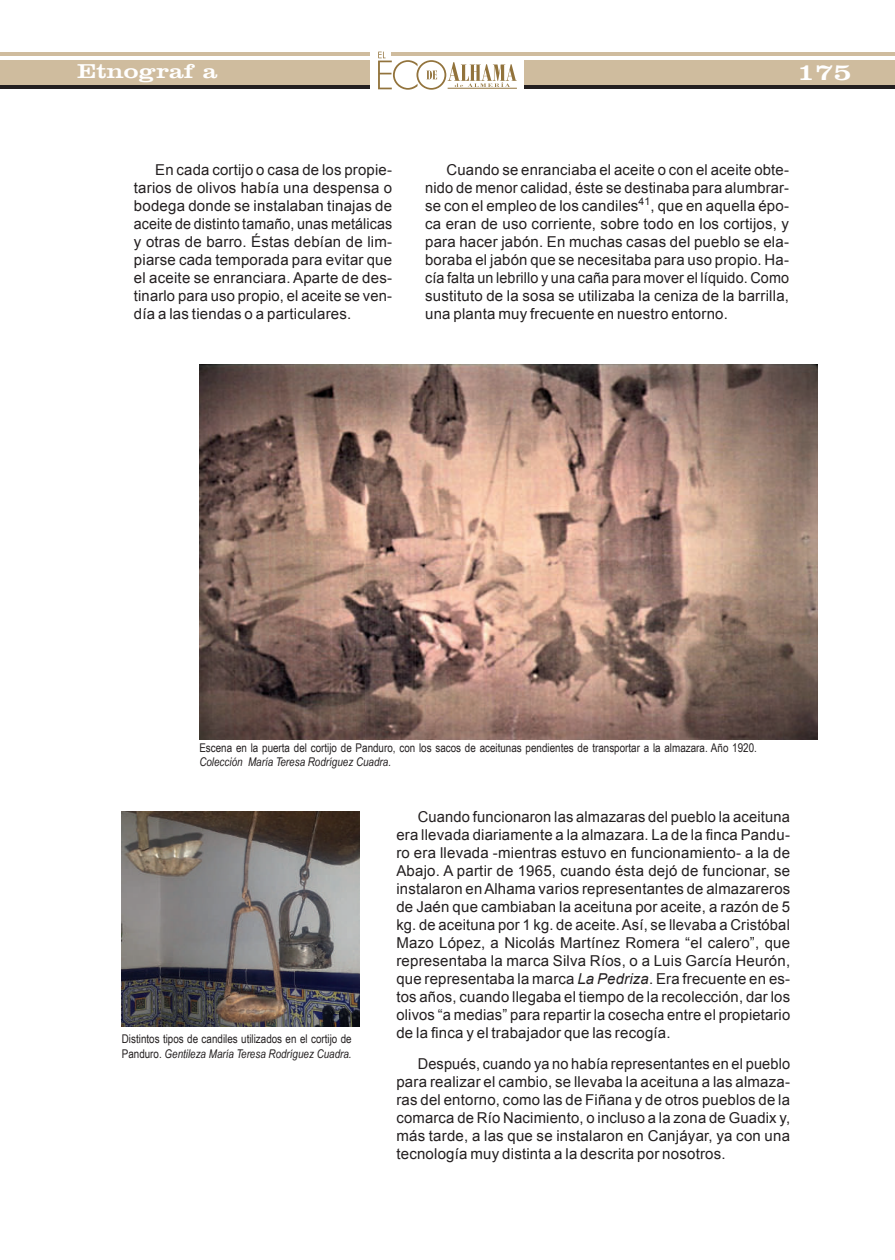
<style>
.page{position:relative;width:895px;height:1260px;background:#fff}
.page>*{position:absolute;margin:0;border:0;box-sizing:border-box;transform-origin:0 0}
.t1{font:24px "Clarendon";color:#fff;scale:1.25 1}
.t2{font:21px "Clarendon";color:#fff;scale:1.25 1}
.t3{font:15px/18px "Arial";letter-spacing:.015em;color:#231f20;text-align:justify}
.t4{font:12px/14.4px "Arial Narrow";color:#231f20}
.t5{font:italic 12px "Arial Narrow";color:#231f20}
.s1{font-style:italic}
</style>
<div class="page">
<svg style="left:378px;top:52px;width:138px;height:38px"></svg>
<hr style="left:447px;top:88px;width:69px;height:1px;background:#92733c">
<hr style="left:1px;top:52px;width:369px;height:4px;background:#cfbc9e">
<div style="left:1px;top:60px;width:369px;height:25px;background:#cfbc9e"></div>
<hr style="left:1px;top:85px;width:369px;height:4px;background:#231f20">
<svg style="left:0;top:52px;width:1px;height:37px"></svg>
<hr style="left:391px;top:52px;width:503px;height:4px;background:#cfbc9e">
<div style="left:524px;top:60px;width:370px;height:25px;background:#cfbc9e"></div>
<hr style="left:524px;top:85px;width:370px;height:4px;background:#231f20">
<img style="left:122px;top:811px;width:237px;height:214px">
<img style="left:199px;top:364px;width:618px;height:375px">
<h2 class="t2" style="left:77px;top:59px;width:114px">Etnografía</h2>
<h1 class="t1" style="left:796px;top:57px;width:45px">175</h1>
<p class="t3" style="left:134px;top:161px;width:259px;text-indent:21px">En cada cortijo o casa de los propie&shy;tarios de olivos había una despensa o bodega donde se instalaban tinajas de aceite de distinto tamaño, unas metálicas y otras de barro. Éstas debían de lim&shy;piarse cada temporada para evitar que el aceite se enranciara. Aparte de des&shy;tinarlo para uso propio, el aceite se ven&shy;día a las tiendas o a particulares.</p>
<p class="t3" style="left:425px;top:161px;width:365px;text-indent:21px">Cuando se enranciaba el aceite o con el aceite obte&shy;nido de menor calidad, éste se destinaba para alumbrar&shy;se con el empleo de los candiles<sup>41</sup>, que en aquella épo&shy;ca eran de uso corriente, sobre todo en los cortijos, y para hacer jabón. En muchas casas del pueblo se ela&shy;boraba el jabón que se necesitaba para uso propio. Ha&shy;cía falta un lebrillo y una caña para mover el líquido. Como sustituto de la sosa se utilizaba la ceniza de la barrilla, una planta muy frecuente en nuestro entorno.</p>
<p class="t4" style="left:199px;top:739px;width:558px">Escena en la puerta del cortijo de Panduro, con los sacos de aceitunas pendientes de transportar a la almazara. Año 1920.</p>
<p class="t5" style="left:199px;top:753px;width:193px">Colección María Teresa Rodríguez Cuadra.</p>
<p class="t4" style="left:122px;top:1031px;width:231px">Distintos tipos de candiles utilizados en el cortijo de<br>Panduro. <span class="s1">Gentileza María Teresa Rodríguez Cuadra.</span></p>
<p class="t3" style="left:396px;top:807px;width:395px;text-indent:21px">Cuando funcionaron las almazaras del pueblo la aceituna era llevada diariamente a la almazara. La de la finca Pandu&shy;ro era llevada -mientras estuvo en funcionamiento- a la de Abajo. A partir de 1965, cuando ésta dejó de funcionar, se instalaron en Alhama varios representantes de almazareros de Jaén que cambiaban la aceituna por aceite, a razón de 5 kg. de aceituna por 1 kg. de aceite. Así, se llevaba a Cristóbal Mazo López, a Nicolás Martínez Romera “el calero”, que representaba la marca Silva Ríos, o a Luis García Heurón, que representaba la marca <span class="s1">La Pedriza</span>. Era frecuente en es&shy;tos años, cuando llegaba el tiempo de la recolección, dar los olivos “a medias” para repartir la cosecha entre el propietario de la finca y el trabajador que las recogía.</p>
<p class="t3" style="left:396px;top:1054px;width:395px;text-indent:21px">Después, cuando ya no había representantes en el pueblo para realizar el cambio, se llevaba la aceituna a las almaza&shy;ras del entorno, como las de Fiñana y de otros pueblos de la comarca de Río Nacimiento, o incluso a la zona de Guadix y, más tarde, a las que se instalaron en Canjáyar, ya con una tecnología muy distinta a la descrita por nosotros.</p>
</div>
